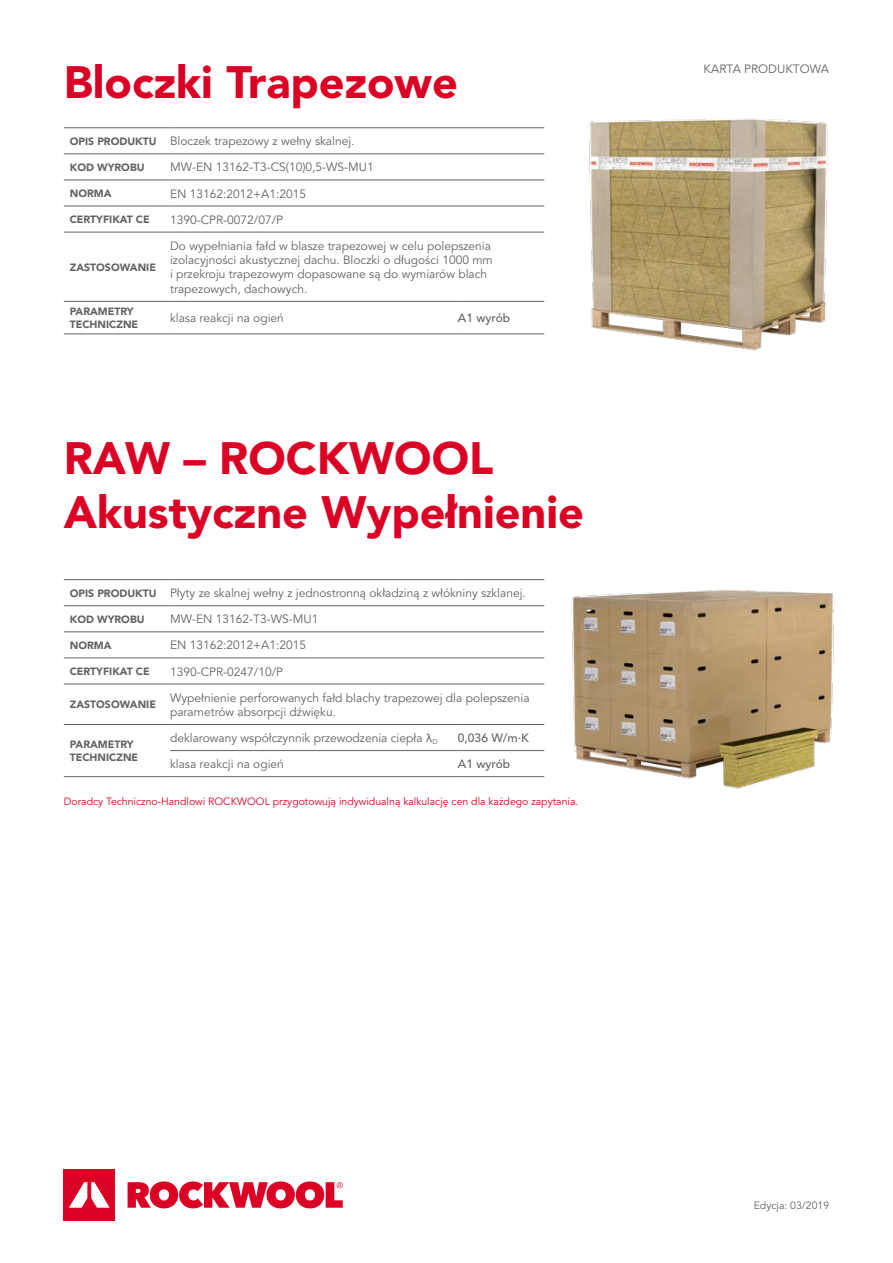
<style>
.page{position:relative;width:893px;height:1263px;background:#fff}
.page>*{position:absolute;margin:0;border:0;box-sizing:border-box;transform-origin:0 0}
.t1{font:900 45px/54px "Avenir LT Pro";color:#db0124}
.TAB_Opis{font:12px/14.4px "Avenir LT Pro";color:#636362}
.TAB_Opis-2{font:500 12px "Avenir LT Pro";color:#636362}
.TAB_Parametr{font:900 10.5px "Avenir LT Pro";color:#636362}
.TAB_Uwaga{font:10.5px "Avenir LT Pro";color:#db0124}
.t2{font:10.5px "Avenir LT Pro";color:#636362}
.s1{font-family:"Consolas"}
</style>
<div class="page">
<div style="left:64px;top:1169px;width:51px;height:51px;background:#db0124"></div>
<svg style="left:128px;top:1181px;width:215px;height:27px"></svg>
<svg style="left:69px;top:1182px;width:41px;height:26px"></svg>
<hr style="left:64px;top:127px;width:106px;height:1px;background:#636362">
<hr style="left:170px;top:127px;width:288px;height:1px;background:#636362">
<hr style="left:458px;top:127px;width:86px;height:1px;background:#636362">
<hr style="left:64px;top:154px;width:106px;height:1px;background:#636362">
<hr style="left:170px;top:154px;width:288px;height:1px;background:#636362">
<hr style="left:458px;top:154px;width:86px;height:1px;background:#636362">
<hr style="left:64px;top:180px;width:106px;height:1px;background:#636362">
<hr style="left:170px;top:180px;width:288px;height:1px;background:#636362">
<hr style="left:458px;top:180px;width:86px;height:1px;background:#636362">
<hr style="left:64px;top:206px;width:106px;height:1px;background:#636362">
<hr style="left:170px;top:206px;width:288px;height:1px;background:#636362">
<hr style="left:458px;top:206px;width:86px;height:1px;background:#636362">
<hr style="left:64px;top:232px;width:106px;height:1px;background:#636362">
<hr style="left:170px;top:232px;width:288px;height:1px;background:#636362">
<hr style="left:458px;top:232px;width:86px;height:1px;background:#636362">
<hr style="left:64px;top:301px;width:106px;height:1px;background:#636362">
<hr style="left:170px;top:301px;width:288px;height:1px;background:#636362">
<hr style="left:458px;top:301px;width:86px;height:1px;background:#636362">
<hr style="left:64px;top:334px;width:106px;height:1px;background:#636362">
<hr style="left:170px;top:334px;width:288px;height:1px;background:#636362">
<hr style="left:458px;top:334px;width:86px;height:1px;background:#636362">
<hr style="left:64px;top:579px;width:106px;height:1px;background:#636362">
<hr style="left:170px;top:579px;width:288px;height:1px;background:#636362">
<hr style="left:458px;top:579px;width:86px;height:1px;background:#636362">
<hr style="left:64px;top:605px;width:106px;height:1px;background:#636362">
<hr style="left:170px;top:605px;width:288px;height:1px;background:#636362">
<hr style="left:458px;top:605px;width:86px;height:1px;background:#636362">
<hr style="left:64px;top:632px;width:106px;height:1px;background:#636362">
<hr style="left:170px;top:632px;width:288px;height:1px;background:#636362">
<hr style="left:458px;top:632px;width:86px;height:1px;background:#636362">
<hr style="left:64px;top:658px;width:106px;height:1px;background:#636362">
<hr style="left:170px;top:658px;width:288px;height:1px;background:#636362">
<hr style="left:458px;top:658px;width:86px;height:1px;background:#636362">
<hr style="left:64px;top:684px;width:106px;height:1px;background:#636362">
<hr style="left:170px;top:684px;width:288px;height:1px;background:#636362">
<hr style="left:458px;top:684px;width:86px;height:1px;background:#636362">
<hr style="left:64px;top:724px;width:106px;height:1px;background:#636362">
<hr style="left:170px;top:724px;width:288px;height:1px;background:#636362">
<hr style="left:458px;top:724px;width:86px;height:1px;background:#636362">
<hr style="left:170px;top:750px;width:288px;height:1px;background:#636362">
<hr style="left:458px;top:750px;width:86px;height:1px;background:#636362">
<hr style="left:64px;top:776px;width:106px;height:1px;background:#636362">
<hr style="left:170px;top:776px;width:288px;height:1px;background:#636362">
<hr style="left:458px;top:776px;width:86px;height:1px;background:#636362">
<img style="left:589px;top:118px;width:239px;height:233px">
<img style="left:571px;top:589px;width:264px;height:200px">
<p class="t1" style="left:64px;top:55px;width:396px">Bloczki Trapezowe</p>
<p class="TAB_Parametr" style="left:70px;top:135px;width:88px">OPIS PRODUKTU</p>
<p class="TAB_Opis" style="left:170px;top:134px;width:186px">Bloczek trapezowy z wełny skalnej.</p>
<p class="TAB_Parametr" style="left:70px;top:161px;width:76px">KOD WYROBU</p>
<p class="TAB_Opis" style="left:170px;top:160px;width:205px">MW-EN 13162-T3-CS(10)0,5-WS-MU1</p>
<p class="TAB_Parametr" style="left:70px;top:187px;width:43px">NORMA</p>
<p class="TAB_Opis" style="left:170px;top:186px;width:138px">EN 13162:2012+A1:2015</p>
<p class="TAB_Parametr" style="left:70px;top:213px;width:81px">CERTYFIKAT CE</p>
<p class="TAB_Opis" style="left:170px;top:212px;width:114px">1390-CPR-0072/07/P</p>
<p class="TAB_Parametr" style="left:70px;top:261px;width:88px">ZASTOSOWANIE</p>
<p class="TAB_Opis" style="left:170px;top:239px;width:324px">Do wypełniania fałd w blasze trapezowej w celu polepszenia izolacyjności akustycznej dachu. Bloczki o długości 1000 mm i przekroju trapezowym dopasowane są do wymiarów blach trapezowych, dachowych.</p>
<p class="TAB_Parametr" style="left:70px;top:305px;width:65px">PARAMETRY</p>
<p class="TAB_Parametr" style="left:70px;top:318px;width:70px">TECHNICZNE</p>
<p class="TAB_Opis" style="left:170px;top:311px;width:115px">klasa reakcji na ogień</p>
<p class="TAB_Opis-2" style="left:458px;top:311px;width:54px">A1 wyrób</p>
<p class="t1" style="left:64px;top:432px;width:522px">RAW – ROCKWOOL<br>Akustyczne Wypełnienie</p>
<p class="TAB_Parametr" style="left:70px;top:587px;width:88px">OPIS PRODUKTU</p>
<p class="TAB_Opis" style="left:170px;top:586px;width:357px">Płyty ze skalnej wełny z jednostronną okładziną z włókniny szklanej.</p>
<p class="TAB_Parametr" style="left:70px;top:613px;width:76px">KOD WYROBU</p>
<p class="TAB_Opis" style="left:170px;top:612px;width:150px">MW-EN 13162-T3-WS-MU1</p>
<p class="TAB_Parametr" style="left:70px;top:639px;width:43px">NORMA</p>
<p class="TAB_Opis" style="left:170px;top:638px;width:138px">EN 13162:2012+A1:2015</p>
<p class="TAB_Parametr" style="left:70px;top:665px;width:81px">CERTYFIKAT CE</p>
<p class="TAB_Opis" style="left:170px;top:664px;width:114px">1390-CPR-0247/10/P</p>
<p class="TAB_Parametr" style="left:70px;top:698px;width:88px">ZASTOSOWANIE</p>
<p class="TAB_Opis" style="left:170px;top:690px;width:361px">Wypełnienie perforowanych fałd blachy trapezowej dla polepszenia parametrów absorpcji dźwięku.</p>
<p class="TAB_Parametr" style="left:70px;top:738px;width:65px">PARAMETRY</p>
<p class="TAB_Parametr" style="left:70px;top:751px;width:70px">TECHNICZNE</p>
<p class="TAB_Opis" style="left:170px;top:731px;width:269px">deklarowany współczynnik przewodzenia ciepła <span class="s1">λ</span><sub>D</sub></p>
<p class="TAB_Opis-2" style="left:458px;top:731px;width:72px">0,036 W/m·K</p>
<p class="TAB_Opis" style="left:170px;top:757px;width:115px">klasa reakcji na ogień</p>
<p class="TAB_Opis-2" style="left:458px;top:757px;width:54px">A1 wyrób</p>
<p class="TAB_Uwaga" style="left:64px;top:795px;width:516px">Doradcy Techniczno-Handlowi ROCKWOOL przygotowują indywidualną kalkulację cen dla każdego zapytania.</p>
<p class="TAB_Opis" style="left:704px;top:62px;width:127px">KARTA PRODUKTOWA</p>
<p class="t2" style="left:754px;top:1199px;width:77px">Edycja: 03/2019</p>
</div>
